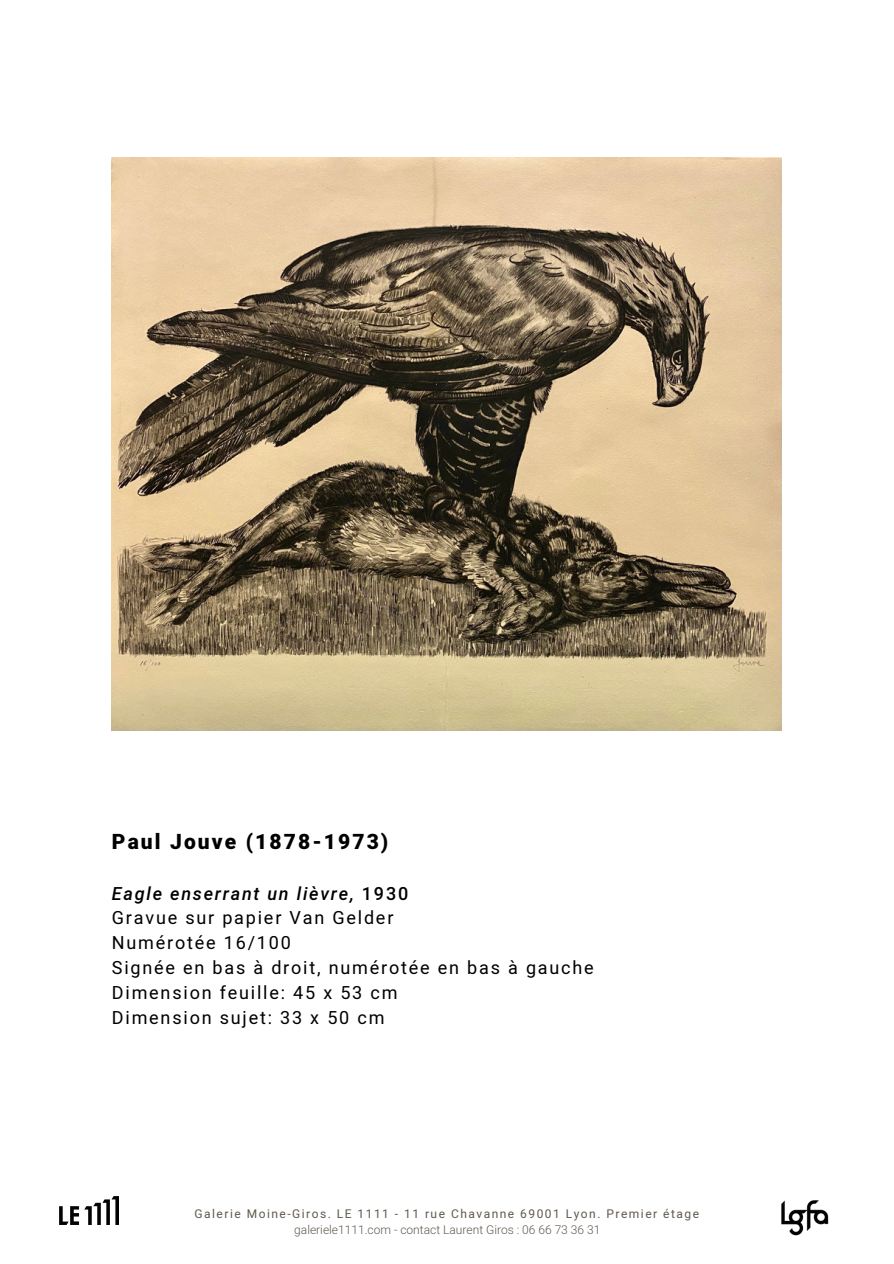
<style>
.page{position:relative;width:894px;height:1264px;background:#fff}
.page>*{position:absolute;margin:0;border:0;box-sizing:border-box;transform-origin:0 0}
.t1{font:900 21px "Mardoto";letter-spacing:.1em;color:#000}
.t2{font:18px/24.8px "Mardoto";letter-spacing:.1em;color:#000}
.t3{font:12px "Mardoto";letter-spacing:.125em;color:#60594e}
.t4{font:300 12px "Mardoto";color:#60594e}
.s1{font-weight:500;font-style:italic}
.s2{font-weight:500}
</style>
<div class="page">
<img style="left:60px;top:1196px;width:58px;height:28px">
<img style="left:781px;top:1200px;width:48px;height:36px">
<img style="left:112px;top:158px;width:669px;height:572px">
<p class="t1" style="left:112px;top:829px;width:278px">Paul Jouve (1878-1973)</p>
<p class="t2" style="left:112px;top:881px;width:483px"><span class="s1">Eagle enserrant un lièvre,</span> <span class="s2">1930<br></span>Gravue sur papier Van Gelder<br>Numérotée 16/100<br>Signée en bas à droit, numérotée en bas à gauche<br>Dimension feuille: 45 x 53 cm<br>Dimension sujet: 33 x 50 cm</p>
<p class="t3" style="left:194px;top:1207px;width:506px">Galerie Moine-Giros. LE 1111 - 11 rue Chavanne 69001 Lyon. Premier étage</p>
<p class="t4" style="left:294px;top:1223px;width:307px">galeriele1111.com - contact Laurent Giros : 06 66 73 36 31</p>
</div>
